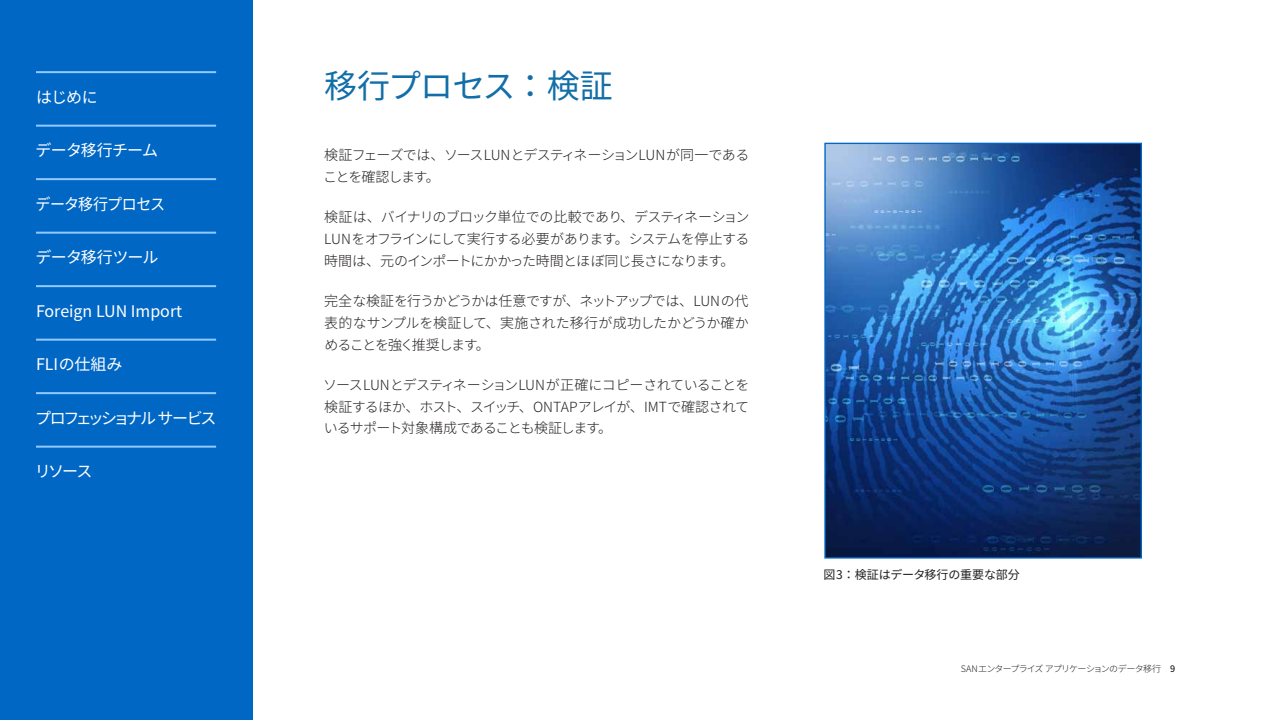
<style>
.page{position:relative;width:1281px;height:720px;background:#fff}
.page>*{position:absolute;margin:0;border:0;box-sizing:border-box;transform-origin:0 0}
.t1{font:33px "Noto Sans CJ Kjp";letter-spacing:-.025em;color:#126ea8}
.t2{font:16px "Noto Sans CJ Kjp";letter-spacing:-.04em;color:#fff}
.t3{font:16px "Noto Sans CJ Kjp";color:#fff}
.t4{font:16px "Noto Sans CJ Kjp";letter-spacing:-.155em;color:#fff}
.t5{font:16px "Noto Sans CJ Kjp";letter-spacing:-.04em;color:#fff;scale:.94 1}
.t6{font:300 14px/22px "Noto Sans CJ Kjp";letter-spacing:-.05em;color:#231f20;text-align:justify}
.t7{font:12px "Noto Sans CJ Kjp";letter-spacing:-.01em;color:#231f20}
.t8{font:300 9px "Noto Sans CJ Kjp";letter-spacing:-.08em;color:#231f20}
.s1{font-weight:500}
</style>
<div class="page">
<div style="left:0;top:0;width:252px;height:720px;background:#0067c5"></div>
<hr style="left:36px;top:71px;width:180px;height:2px;background:#92caff">
<hr style="left:36px;top:125px;width:180px;height:2px;background:#92caff">
<hr style="left:36px;top:178px;width:180px;height:2px;background:#92caff">
<hr style="left:36px;top:232px;width:180px;height:2px;background:#92caff">
<hr style="left:36px;top:285px;width:180px;height:2px;background:#92caff">
<hr style="left:36px;top:339px;width:180px;height:2px;background:#92caff">
<hr style="left:36px;top:392px;width:180px;height:2px;background:#92caff">
<hr style="left:36px;top:446px;width:180px;height:2px;background:#92caff">
<img style="left:826px;top:145px;width:313px;height:412px">
<div style="left:824px;top:143px;width:317px;height:416px;border:1px solid #0067c5"></div>
<p class="t2" style="left:36px;top:88px;width:63px">はじめに</p>
<p class="t2" style="left:36px;top:141px;width:124px">データ移行チーム</p>
<p class="t5" style="left:36px;top:195px;width:139px">データ移行プロセス</p>
<p class="t2" style="left:36px;top:248px;width:124px">データ移行ツール</p>
<p class="t3" style="left:36px;top:302px;width:148px">Foreign LUN Import</p>
<p class="t3" style="left:36px;top:355px;width:88px">FLIの仕組み</p>
<p class="t4" style="left:35px;top:409px;width:183px">プロフェッショナル サービス</p>
<p class="t2" style="left:35px;top:462px;width:59px">リソース</p>
<h1 class="t1" style="left:324px;top:68px;width:290px">移行プロセス：検証</h1>
<p class="t6" style="left:323px;top:144px;width:427px">検証フェーズでは、ソースLUNとデスティネーションLUNが同一であることを確認します。</p>
<p class="t6" style="left:324px;top:206px;width:426px">検証は、バイナリのブロック単位での比較であり、デスティネーションLUNをオフラインにして実行する必要があります。システムを停止する時間は、元のインポートにかかった時間とほぼ同じ長さになります。</p>
<p class="t6" style="left:324px;top:290px;width:426px">完全な検証を行うかどうかは任意ですが、ネットアップでは、LUNの代表的なサンプルを検証して、実施された移行が成功したかどうか確かめることを強く推奨します。</p>
<p class="t6" style="left:323px;top:374px;width:427px">ソースLUNとデスティネーションLUNが正確にコピーされていることを検証するほか、ホスト、スイッチ、ONTAPアレイが、IMTで確認されているサポート対象構成であることも検証します。</p>
<p class="t7" style="left:823px;top:568px;width:198px">図3：検証はデータ移行の重要な部分</p>
<p class="t8" style="left:960px;top:664px;width:216px">SANエンタープライズ アプリケーションのデータ移行 <span class="s1">9</span></p>
</div>
